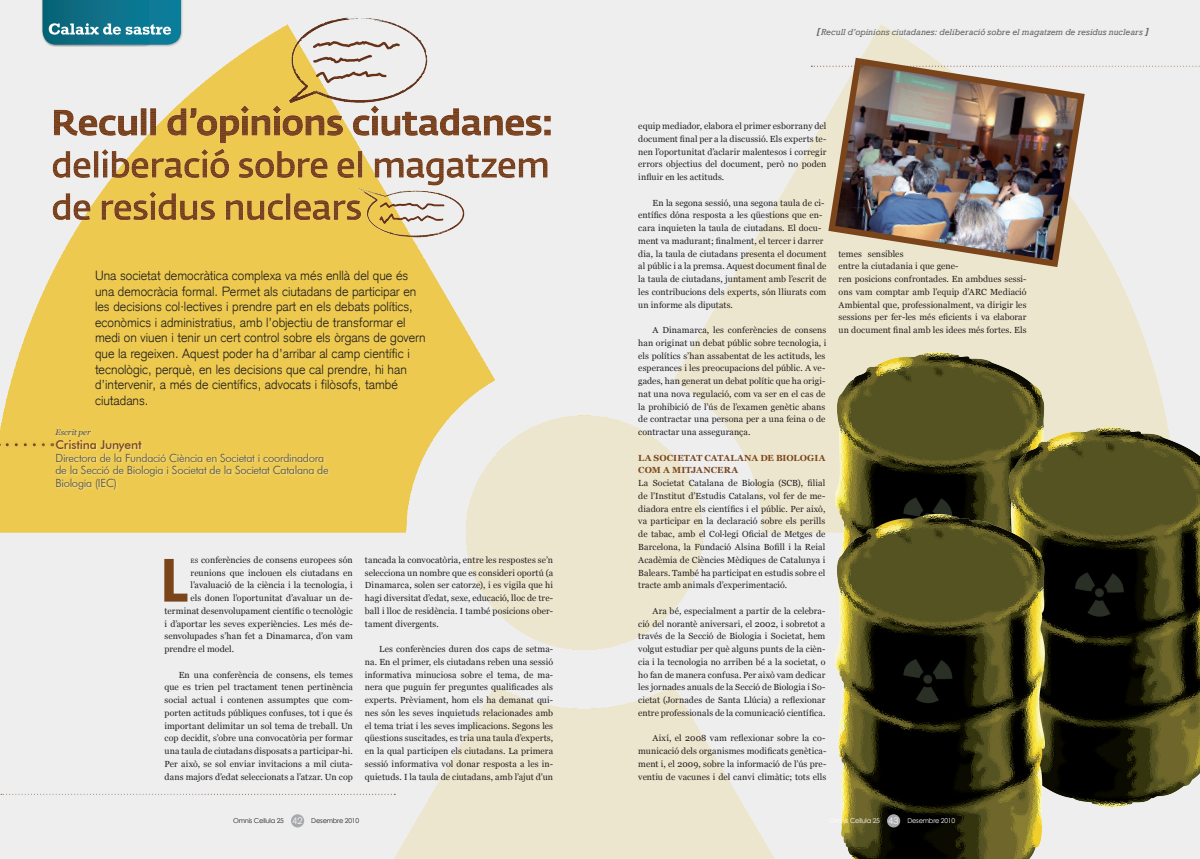
<style>
.page{position:relative;width:1200px;height:859px;background:#fff}
.page>*{position:absolute;margin:0;border:0;box-sizing:border-box;transform-origin:0 0}
.t1{font:600 condensed 64px "Franklin Gothic";color:#7b451c}
.Texto_independiente{font:300 13px/15.6px "Akzidenz Grotesk CE";color:#231f20}
.t2{font:500 12.1px "Futura BT";letter-spacing:-.015em;color:#7b451c}
.t3{font:300 11.2px/12.6px "Futura BT";letter-spacing:-.025em;color:#4b4c4d}
.t4{font:italic 9px "Rockwell";letter-spacing:-.005em;color:#6a6967}
.Número_de_pàgina{font:300 9px "Akzidenz Grotesk CE";color:#fff}
.Text_tirat{font:8.9px/12.8px "Georgia";letter-spacing:.01em;color:#231f20;text-align:justify}
.Text_tirat-2{font:700 8.9px/12.8px "Georgia";letter-spacing:.01em;color:#7b451c}
.t5{font:italic 8.1px "Georgia";letter-spacing:-.005em;color:#4b4c4d}
.Text_numeració_pàgin{font:6.7px "Century Gothic";letter-spacing:-.03em;color:#231f20}
.Text_numeració_pàgin-2{font:6.7px "Century Gothic";letter-spacing:-.03em;color:#fff}
.s1{font-size:6.2px}
.s2{font-weight:700}
</style>
<div class="page">
<img style="left:0;top:0;width:1199px;height:859px">
<img style="left:49px;top:106px;width:504px;height:133px">
<img style="left:347px;top:183px;width:117px;height:54px">
<div style="left:41px;top:0;width:143px;height:47px;background:#231f20;opacity:.3"></div>
<svg style="left:43px;top:0;width:138px;height:45px;background:#258096"></svg>
<img style="left:835px;top:353px;width:209px;height:161px">
<img style="left:1006px;top:428px;width:193px;height:378px">
<div style="left:0;top:789px;width:399px;height:11px;background:#eee"></div>
<svg style="left:1px;top:794px;width:394px;height:1px"></svg>
<div style="left:805px;top:61px;width:394px;height:11px;background:#eee"></div>
<svg style="left:811px;top:66px;width:389px;height:1px"></svg>
<div style="left:55px;top:439px;width:276px;height:53px;background:#fff;opacity:.5"></div>
<div style="left:54px;top:428px;width:40px;height:11px;background:#fff;opacity:.5"></div>
<div style="left:0;top:438px;width:58px;height:13px;background:#ebc84e"></div>
<svg style="left:7px;top:443px;width:46px;height:3px"></svg>
<img style="left:281px;top:16px;width:147px;height:90px">
<img style="left:835px;top:514px;width:209px;height:345px">
<div style="left:886px;top:814px;width:14px;height:13px;background:#a8a9ad;border-radius:50%"></div>
<img style="left:824px;top:54px;width:263px;height:216px">
<div style="left:291px;top:814px;width:13px;height:13px;background:#a8a9ad;border-radius:50%"></div>
<p class="Texto_independiente" style="left:95px;top:268px;width:332px">Una societat democràtica complexa va més enllà del que és una democràcia formal. Permet als ciutadans de participar en les decisions col·lectives i prendre part en els debats polítics, econòmics i administratius, amb l’objectiu de transformar el medi on viuen i tenir un cert control sobre els òrgans de govern que la regeixen. Aquest poder ha d’arribar al camp científic i tecnològic, perquè, en les decisions que cal prendre, hi han d’intervenir, a més de científics, advocats i filòsofs, també ciutadans.</p>
<p class="t5" style="left:55px;top:427px;width:37px">Escrit per</p>
<p class="t2" style="left:55px;top:437px;width:88px">Cristina Junyent</p>
<p class="t3" style="left:55px;top:451px;width:275px">Directora de la Fundació Ciència en Societat i coordinadora de la Secció de Biologia i Societat de la Societat Catalana de<br>Biologia (IEC)</p>
<p class="Text_tirat" style="left:190px;top:553px;width:164px"><span class="s1">es</span> conferències de consens europees són</p>
<p class="Text_tirat" style="left:190px;top:566px;width:164px">reunions que inclouen els ciutadans en</p>
<p class="Text_tirat" style="left:190px;top:579px;width:164px">l’avaluació de la ciència i la tecnologia, i</p>
<p class="Text_tirat" style="left:190px;top:592px;width:164px">els donen l’oportunitat d’avaluar un de-</p>
<p class="Text_tirat" style="left:164px;top:604px;width:190px">terminat desenvolupament científic o tecnològic</p>
<p class="Text_tirat" style="left:164px;top:617px;width:190px">i d’aportar les seves experiències. Les més de-</p>
<p class="Text_tirat" style="left:164px;top:630px;width:190px">senvolupades s’han fet a Dinamarca, d’on vam</p>
<p class="Text_tirat" style="left:164px;top:643px;width:71px">prendre el model.</p>
<p class="Text_tirat" style="left:164px;top:668px;width:190px;text-indent:14px">En una conferència de consens, els temes que es trien pel tractament tenen pertinència social actual i contenen assumptes que com&shy;porten actituds públiques confuses, tot i que és important delimitar un sol tema de treball. Un cop decidit, s’obre una convocatòria per formar una taula de ciutadans disposats a participar-hi.<br>Per això, se sol enviar invitacions a mil ciuta&shy;dans majors d’edat seleccionats a l’atzar. Un cop</p>
<p class="t1" style="left:160px;top:537px;width:29px">L</p>
<p class="Text_tirat" style="left:365px;top:553px;width:190px">tancada la convocatòria, entre les respostes se’n selecciona un nombre que es consideri oportú (a Dinamarca, solen ser catorze), i es vigila que hi hagi diversitat d’edat, sexe, educació, lloc de tre&shy;ball i lloc de residència. I també posicions ober&shy;tament divergents.</p>
<p class="Text_tirat" style="left:365px;top:643px;width:190px;text-indent:14px">Les conferències duren dos caps de setma&shy;na. En el primer, els ciutadans reben una sessió informativa minuciosa sobre el tema, de ma&shy;nera que puguin fer preguntes qualificades als experts. Prèviament, hom els ha demanat qui&shy;nes són les seves inquietuds relacionades amb el tema triat i les seves implicacions. Segons les qüestions suscitades, es tria una taula d’experts, en la qual participen els ciutadans. La primera sessió informativa vol donar resposta a les in&shy;quietuds. I la taula de ciutadans, amb l’ajut d’un</p>
<p class="t4" style="left:816px;top:27px;width:334px"><span class="s2">[</span>Recull d’opinions ciutadanes: deliberació sobre el magatzem de residus nuclears <span class="s2">]</span></p>
<p class="Text_tirat" style="left:638px;top:120px;width:189px">equip mediador, elabora el primer esborrany del document final per a la discussió. Els experts te&shy;nen l’oportunitat d’aclarir malentesos i corregir errors objectius del document, però no poden influir en les actituds.</p>
<p class="Text_tirat" style="left:638px;top:196px;width:189px;text-align:left;text-indent:14px">En la segona sessió, una segona taula de ci&shy;entífics dóna resposta a les qüestions que en&shy;cara inquieten la taula de ciutadans. El docu&shy;ment va madurant; finalment, el tercer i darrer dia, la taula de ciutadans presenta el document al públic i a la premsa. Aquest document final de la taula de ciutadans, juntament amb l’escrit de les contribucions dels experts, són lliurats com un informe als diputats.</p>
<p class="Text_tirat" style="left:638px;top:324px;width:189px;text-indent:14px">A Dinamarca, les conferències de consens han originat un debat públic sobre tecnologia, i els polítics s’han assabentat de les actituds, les esperances i les preocupacions del públic. A ve&shy;gades, han generat un debat polític que ha origi&shy;nat una nova regulació, com va ser en el cas de la prohibició de l’ús de l’examen genètic abans de contractar una persona per a una feina o de contractar una assegurança.</p>
<p class="Text_tirat-2" style="left:638px;top:451px;width:188px">LA SOCIETAT CATALANA DE BIOLOGIA<br>COM A MITJANCERA</p>
<p class="Text_tirat" style="left:638px;top:477px;width:189px">La Societat Catalana de Biologia (SCB), filial de l’Institut d’Estudis Catalans, vol fer de me&shy;diadora entre els científics i el públic. Per això, va participar en la declaració sobre els perills de tabac, amb el Col·legi Oficial de Metges de Barcelona, la Fundació Alsina Bofill i la Reial Acadèmia de Ciències Mèdiques de Catalunya i Balears. També ha participat en estudis sobre el tracte amb animals d’experimentació.</p>
<p class="Text_tirat" style="left:638px;top:604px;width:189px;text-indent:14px">Ara bé, especialment a partir de la celebra&shy;ció del norantè aniversari, el 2002, i sobretot a través de la Secció de Biologia i Societat, hem volgut estudiar per què alguns punts de la cièn&shy;cia i la tecnologia no arriben bé a la societat, o ho fan de manera confusa. Per això vam dedicar les jornades anuals de la Secció de Biologia i So&shy;cietat (Jornades de Santa Llúcia) a reflexionar entre professionals de la comunicació científica.</p>
<p class="Text_tirat" style="left:638px;top:732px;width:189px;text-indent:14px">Així, el 2008 vam reflexionar sobre la co&shy;municació dels organismes modificats genètica&shy;ment i, el 2009, sobre la informació de l’ús pre&shy;ventiu de vacunes i del canvi climàtic; tots ells</p>
<p class="Text_tirat" style="left:838px;top:247px;width:189px;text-align:left">temes sensibles<br>entre la ciutadania i que gene-<br>ren posicions confrontades. En ambdues sessi&shy;ons vam comptar amb l’equip d’ARC Mediació Ambiental que, professionalment, va dirigir les sessions per fer-les més eficients i va elaborar un document final amb les idees més fortes. Els</p>
<p class="Text_numeració_pàgin" style="left:233px;top:815px;width:52px">Omnis Cellula 25</p>
<p class="Número_de_pàgina" style="left:292px;top:815px;width:12px">42</p>
<p class="Text_numeració_pàgin" style="left:311px;top:815px;width:49px">Desembre 2010</p>
<p class="Text_numeració_pàgin-2" style="left:829px;top:815px;width:52px">Omnis Cellula 25</p>
<p class="Número_de_pàgina" style="left:888px;top:815px;width:12px">43</p>
<p class="Text_numeració_pàgin-2" style="left:907px;top:815px;width:49px">Desembre 2010</p>
</div>
